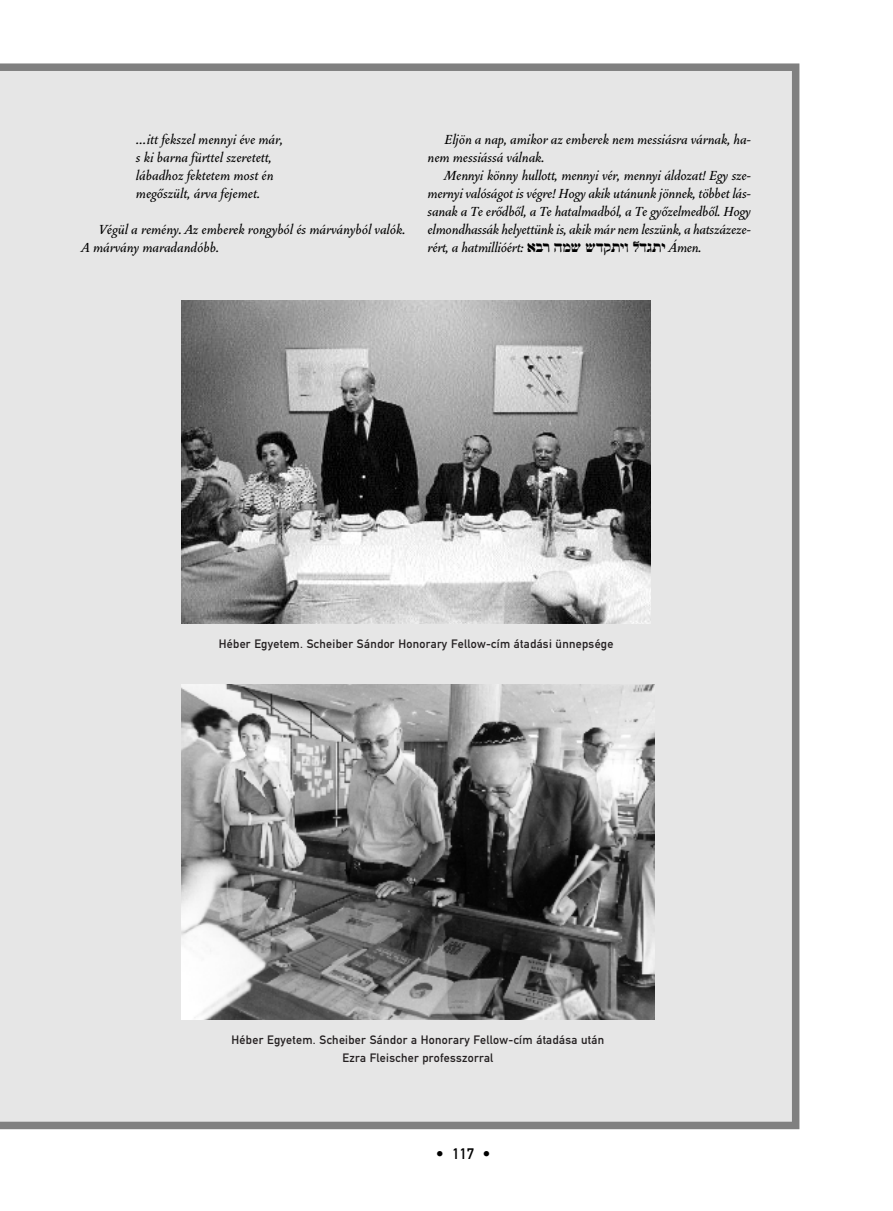
<style>
.page{position:relative;width:893px;height:1211px;background:#fff}
.page>*{position:absolute;margin:0;border:0;box-sizing:border-box;transform-origin:0 0}
.t1{font:italic 16.5px/18px "Vendetta AM Medium";color:#000}
.t2{font:15px "DIN Mitte H";color:#000}
.t3{font:12px/18px "DIN Mitte H";letter-spacing:.025em;color:#231f20;text-align:center}
.s1{font-family:"Bmargal";font-style:normal}
</style>
<div class="page">
<div style="left:0;top:63px;width:799px;height:1066px;background:#e6e6e6"></div>
<img style="left:181px;top:684px;width:473px;height:335px">
<img style="left:182px;top:300px;width:468px;height:324px">
<p class="t1" style="left:136px;top:132px;width:149px">…itt fekszel mennyi éve már, s ki barna fürttel szeretett, lábadhoz fektetem most én megôszült, árva fejemet.</p>
<p class="t1" style="left:82px;top:222px;width:325px;text-indent:17px">Végül a remény. Az emberek rongyból és márványból valók.<br>A márvány maradandóbb.</p>
<p class="t1" style="left:428px;top:132px;width:325px;text-indent:17px">Eljön a nap, amikor az emberek nem messiásra várnak, ha&shy;nem messiássá válnak.</p>
<p class="t1" style="left:428px;top:168px;width:325px;text-align:justify;text-indent:17px">Mennyi könny hullott, mennyi vér, mennyi áldozat! Egy sze&shy;mernyi valóságot is végre! Hogy akik utánunk jönnek, többet lás&shy;sanak a Te erôdbôl, a Te hatalmadból, a Te gyôzelmedbôl. Hogy elmondhassák helyettünk is, akik már nem leszünk, a hatszázeze&shy;rért, a hatmillióért: <span class="s1">‡·¯ ‰Ó˘ ˘„˜˙ÈÂ Ï„‚˙È</span> Ámen.</p>
<p class="t3" style="left:219px;top:636px;width:396px">Héber Egyetem. Scheiber Sándor Honorary Fellow-cím átadási ünnepsége</p>
<p class="t3" style="left:231px;top:1032px;width:374px">Héber Egyetem. Scheiber Sándor a Honorary Fellow-cím átadása után<br>Ezra Fleischer professzorral</p>
<p class="t2" style="left:436px;top:1147px;width:56px">• 117 •</p>
</div>
